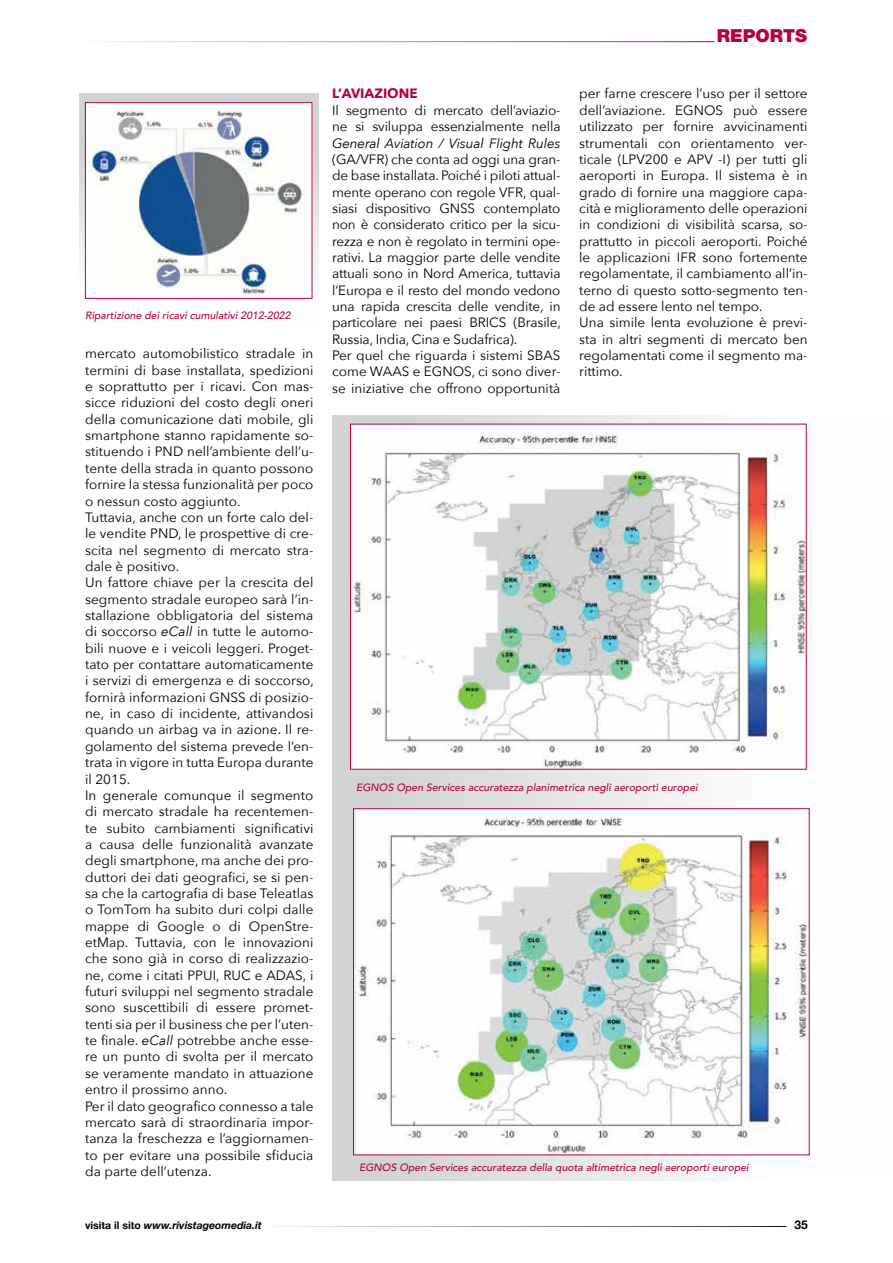
<style>
.page{position:relative;width:893px;height:1263px;background:#fff}
.page>*{position:absolute;margin:0;border:0;box-sizing:border-box;transform-origin:0 0}
.t1{font:900 18px "Helvetica Neue";color:#b30343}
.t2{font:13.5px/16.4px "Avenir Next";letter-spacing:.005em;color:#000}
.t3{font:italic 13.5px "Avenir Next";letter-spacing:-.01em;color:#000}
.t4{font:700 13.5px "Avenir Next";color:#b30343}
.t5{font:700 12px "Helvetica Neue";color:#000}
.t6{font:italic 500 10.5px "Avenir";color:#b30343}
.t7{font:italic 700 10.5px "Helvetica Neue";color:#000}
.s1{font-style:italic}
.s2{font-style:normal}
</style>
<div class="page">
<div style="left:79px;top:93px;width:240px;height:239px;background:linear-gradient(to bottom,#c8cacc,#fff)"></div>
<img style="left:87px;top:104px;width:223px;height:193px">
<div style="left:85px;top:102px;width:227px;height:197px;border:1px solid #b30343"></div>
<svg style="left:332px;top:415px;width:561px;height:765px"></svg>
<img style="left:355px;top:810px;width:453px;height:343px">
<div style="left:353px;top:808px;width:457px;height:347px;border:1px solid #b30343"></div>
<img style="left:352px;top:426px;width:453px;height:342px">
<p class="t6" style="left:85px;top:309px;width:207px">Ripartizione dei ricavi cumulativi 2012-2022</p>
<p class="t2" style="left:85px;top:345px;width:230px">mercato automobilistico stradale in termini di base installata, spedizioni e soprattutto per i ricavi. Con mas&shy;sicce riduzioni del costo degli oneri della comunicazione dati mobile, gli smartphone stanno rapidamente so&shy;stituendo i PND nell’ambiente dell’u&shy;tente della strada in quanto possono fornire la stessa funzionalità per poco o nessun costo aggiunto.<br>Tuttavia, anche con un forte calo del&shy;le vendite PND, le prospettive di cre&shy;scita nel segmento di mercato stra&shy;dale è positivo.<br>Un fattore chiave per la crescita del segmento stradale europeo sarà l’in&shy;stallazione obbligatoria del sistema di soccorso <span class="s1">eCall</span> in tutte le automo&shy;bili nuove e i veicoli leggeri. Proget&shy;tato per contattare automaticamente i servizi di emergenza e di soccorso, fornirà informazioni GNSS di posizio&shy;ne, in caso di incidente, attivandosi quando un airbag va in azione. Il re&shy;golamento del sistema prevede l’en&shy;trata in vigore in tutta Europa durante il 2015.<br>In generale comunque il segmento di mercato stradale ha recentemen&shy;te subito cambiamenti significativi a causa delle funzionalità avanzate degli smartphone, ma anche dei pro&shy;duttori dei dati geografici, se si pen&shy;sa che la cartografia di base Teleatlas o TomTom ha subito duri colpi dalle mappe di Google o di OpenStre&shy;etMap. Tuttavia, con le innovazioni che sono già in corso di realizzazio&shy;ne, come i citati PPUI, RUC e ADAS, i futuri sviluppi nel segmento stradale sono suscettibili di essere promet&shy;tenti sia per il business che per l’uten&shy;te finale. <span class="s1">eCall</span> potrebbe anche esse&shy;re un punto di svolta per il mercato se veramente mandato in attuazione entro il prossimo anno.<br>Per il dato geografico connesso a tale mercato sarà di straordinaria impor&shy;tanza la freschezza e l’aggiornamen&shy;to per evitare una possibile sfiducia da parte dell’utenza.</p>
<p class="t4" style="left:332px;top:82px;width:87px">L’AVIAZIONE</p>
<p class="t2" style="left:332px;top:101px;width:230px">Il segmento di mercato dell’aviazio&shy;ne si sviluppa essenzialmente nella</p>
<p class="t3" style="left:332px;top:131px;width:230px">General Aviation / Visual Flight Rules</p>
<p class="t2" style="left:332px;top:150px;width:230px">(GA/VFR) che conta ad oggi una gran&shy;de base installata. Poiché i piloti attual&shy;mente operano con regole VFR, qual&shy;siasi dispositivo GNSS contemplato non è considerato critico per la sicu&shy;rezza e non è regolato in termini ope&shy;rativi. La maggior parte delle vendite attuali sono in Nord America, tuttavia l’Europa e il resto del mondo vedono una rapida crescita delle vendite, in particolare nei paesi BRICS (Brasile, Russia, India, Cina e Sudafrica).<br>Per quel che riguarda i sistemi SBAS come WAAS e EGNOS, ci sono diver&shy;se iniziative che offrono opportunità</p>
<h1 class="t1" style="left:717px;top:25px;width:92px">REPORTS</h1>
<p class="t2" style="left:579px;top:85px;width:230px">per farne crescere l’uso per il settore dell’aviazione. EGNOS può essere utilizzato per fornire avvicinamenti strumentali con orientamento ver&shy;ticale (LPV200 e APV -I) per tutti gli aeroporti in Europa. Il sistema è in grado di fornire una maggiore capa&shy;cità e miglioramento delle operazioni in condizioni di visibilità scarsa, so&shy;prattutto in piccoli aeroporti. Poiché le applicazioni IFR sono fortemente regolamentate, il cambiamento all’in&shy;terno di questo sotto-segmento ten&shy;de ad essere lento nel tempo.<br>Una simile lenta evoluzione è previ&shy;sta in altri segmenti di mercato ben regolamentati come il segmento ma&shy;rittimo.</p>
<p class="t6" style="left:356px;top:781px;width:343px">EGNOS Open Services accuratezza planimetrica negli aeroporti europei</p>
<p class="t6" style="left:359px;top:1161px;width:391px">EGNOS Open Services accuratezza della quota altimetrica negli aeroporti europei</p>
<p class="t7" style="left:85px;top:1217px;width:178px"><span class="s2">visita il sito</span> www.rivistageomedia.it</p>
<p class="t5" style="left:795px;top:1215px;width:15px">35</p>
</div>
